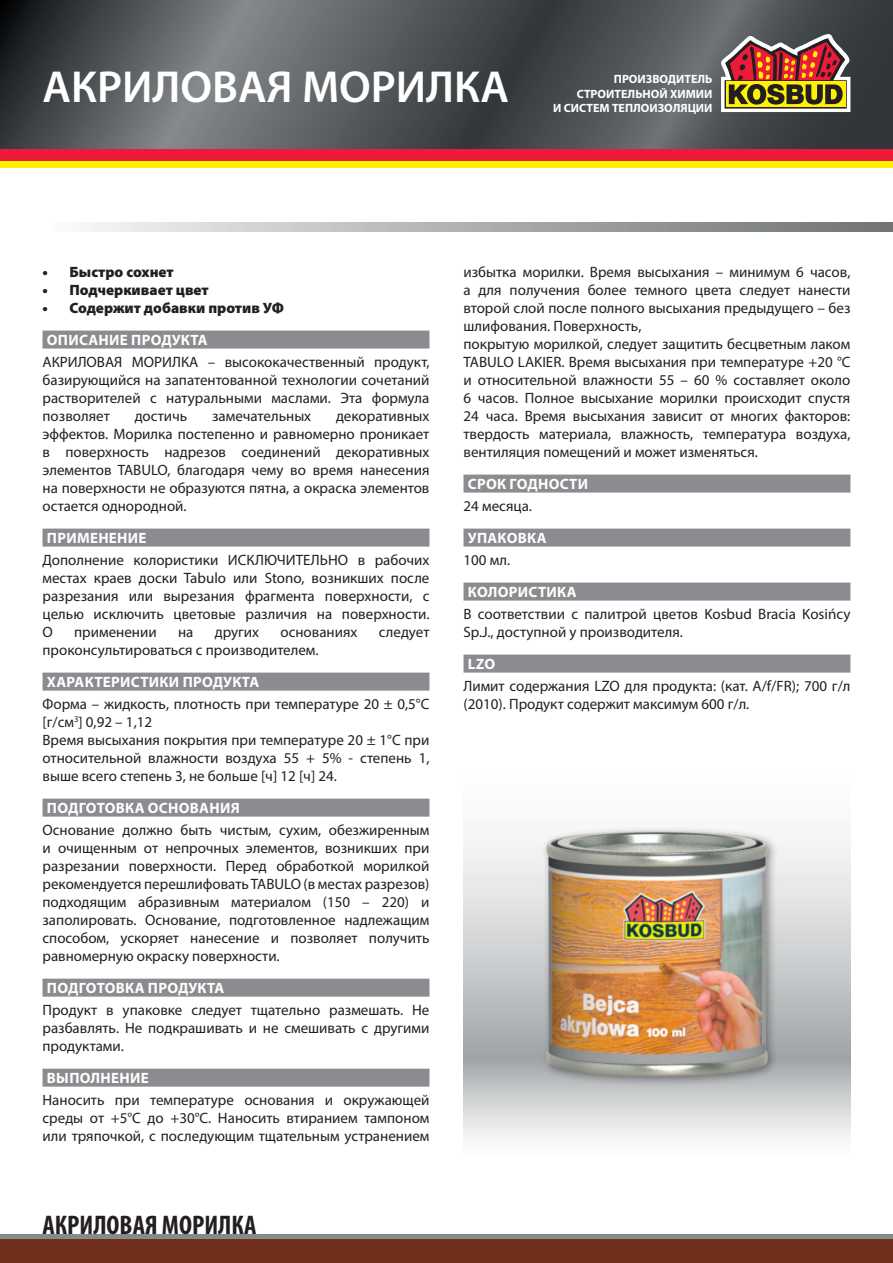
<style>
.page{position:relative;width:893px;height:1263px;background:#fff}
.page>*{position:absolute;margin:0;border:0;box-sizing:border-box;transform-origin:0 0}
.t1{font:600 45px "Myriad Pro";color:#fff}
.t2{font:700 condensed 27px "Myriad Pro";color:#231f20}
.t3{font:15px/18px "Myriad Pro";color:#231f20;text-align:justify}
.t4{font:700 15px "Myriad Pro";letter-spacing:.02em;color:#fff}
.t5{font:900 15px "Myriad Pro";color:#231f20}
.t6{font:700 12px/14.4px "Myriad Pro";color:#fff;text-align:right}
</style>
<div class="page">
<div style="left:0;top:1237px;width:893px;height:26px;background:#70311c"></div>
<hr style="left:0;top:1234px;width:893px;height:4px;background:#868a8c">
<svg style="left:463px;top:836px;width:387px;height:304px;background:#d1d3d4"></svg>
<div style="left:541px;top:826px;width:238px;height:262px;background:#231f20;opacity:.5"></div>
<img style="left:546px;top:831px;width:222px;height:245px">
<svg style="left:90px;top:223px;width:803px;height:8px;background:#acafb0"></svg>
<svg style="left:0;top:0;width:893px;height:149px;background:#515658"></svg>
<svg style="left:717px;top:31px;width:136px;height:83px;background:#966c4a"></svg>
<div style="left:0;top:149px;width:893px;height:13px;background:#ed1a3a"></div>
<div style="left:0;top:162px;width:893px;height:6px;background:#fff101"></div>
<div style="left:43px;top:331px;width:386px;height:18px;background:#8a8c8f"></div>
<div style="left:43px;top:529px;width:386px;height:18px;background:#8a8c8f"></div>
<div style="left:43px;top:673px;width:386px;height:18px;background:#8a8c8f"></div>
<div style="left:43px;top:799px;width:386px;height:18px;background:#8a8c8f"></div>
<div style="left:43px;top:979px;width:386px;height:18px;background:#8a8c8f"></div>
<div style="left:43px;top:1069px;width:386px;height:18px;background:#8a8c8f"></div>
<div style="left:463px;top:475px;width:387px;height:18px;background:#8a8c8f"></div>
<div style="left:463px;top:529px;width:387px;height:18px;background:#8a8c8f"></div>
<div style="left:463px;top:583px;width:387px;height:18px;background:#8a8c8f"></div>
<div style="left:463px;top:655px;width:387px;height:18px;background:#8a8c8f"></div>
<h1 class="t1" style="left:43px;top:62px;width:468px">АКРИЛОВАЯ МОРИЛКА</h1>
<p class="t6" style="left:553px;top:72px;width:161px">ПРОИЗВОДИТЕЛЬ<br>СТРОИТЕЛЬНОЙ ХИМИИ<br>И СИСТЕМ ТЕПЛОИЗОЛЯЦИИ</p>
<p class="t5" style="left:43px;top:263px;width:133px">• Быстро сохнет</p>
<p class="t5" style="left:43px;top:281px;width:168px">• Подчеркивает цвет</p>
<p class="t5" style="left:43px;top:299px;width:243px">• Содержит добавки против УФ</p>
<p class="t4" style="left:47px;top:332px;width:162px">ОПИСАНИЕ ПРОДУКТА</p>
<p class="t3" style="left:43px;top:352px;width:388px">АКРИЛОВАЯ МОРИЛКА – высококачественный продукт, базирующийся на запатентованной технологии сочетаний растворителей с натуральными маслами. Эта формула позволяет</p>
<p class="t3" style="left:43px;top:406px;width:388px;text-indent:294px">декоративных эффектов. Морилка постепенно и равномерно проникает в поверхность надрезов соединений декоративных элементов TABULO, благодаря чему во время нанесения на поверхности не образуются пятна, а окраска элементов остается однородной.</p>
<p class="t4" style="left:47px;top:530px;width:101px">ПРИМЕНЕНИЕ</p>
<p class="t3" style="left:43px;top:550px;width:388px">Дополнение колористики ИСКЛЮЧИТЕЛЬНО в рабочих местах краев доски Tabulo или Stono, возникших после разрезания или вырезания фрагмента поверхности, с целью исключить цветовые различия на поверхности.<br>О</p>
<p class="t3" style="left:135px;top:406px;width:54px">достичь</p>
<p class="t3" style="left:212px;top:406px;width:101px">замечательных</p>
<p class="t3" style="left:74px;top:622px;width:84px">применении</p>
<p class="t3" style="left:178px;top:622px;width:17px">на</p>
<p class="t3" style="left:215px;top:622px;width:46px">других</p>
<p class="t3" style="left:280px;top:622px;width:79px">основаниях</p>
<p class="t3" style="left:379px;top:622px;width:52px">следует</p>
<p class="t3" style="left:43px;top:640px;width:278px">проконсультироваться с производителем.</p>
<p class="t4" style="left:47px;top:674px;width:214px">ХАРАКТЕРИСТИКИ ПРОДУКТА</p>
<p class="t3" style="left:43px;top:694px;width:388px;text-align:left">Форма – жидкость, плотность при температуре 20 ± 0,5°C [г/см<sup>3</sup>] 0,92 – 1,12<br>Время высыхания покрытия при температуре 20 ± 1°C при относительной влажности воздуха 55 + 5% - степень 1, выше всего степень 3, не больше [ч] 12 [ч] 24.</p>
<p class="t4" style="left:47px;top:800px;width:194px">ПОДГОТОВКА ОСНОВАНИЯ</p>
<p class="t3" style="left:43px;top:820px;width:388px">Основание должно быть чистым, сухим, обезжиренным и очищенным от непрочных элементов, возникших при разрезании поверхности. Перед обработкой морилкой рекомендуется перешлифовать TABULO (в местах разрезов) подходящим абразивным материалом (150 – 220) и заполировать. Основание, подготовленное надлежащим способом, ускоряет нанесение и позволяет получить равномерную окраску поверхности.</p>
<p class="t4" style="left:47px;top:980px;width:179px">ПОДГОТОВКА ПРОДУКТА</p>
<p class="t3" style="left:43px;top:1000px;width:388px">Продукт в упаковке следует тщательно размешать. Не разбавлять. Не подкрашивать и не смешивать с другими продуктами.</p>
<p class="t4" style="left:47px;top:1070px;width:103px">ВЫПОЛНЕНИЕ</p>
<p class="t3" style="left:43px;top:1090px;width:388px">Наносить при температуре основания и окружающей среды от +5°C до +30°С. Наносить втиранием тампоном или тряпочкой, с последующим тщательным устранением</p>
<h2 class="t2" style="left:43px;top:1210px;width:215px">АКРИЛОВАЯ МОРИЛКА</h2>
<p class="t3" style="left:463px;top:262px;width:388px;text-align:left">избытка морилки. Время высыхания – минимум 6 часов, а для получения более темного цвета следует нанести второй слой после полного высыхания предыдущего – без шлифования. Поверхность,<br>покрытую морилкой, следует защитить бесцветным лаком TABULO LAKIER. Время высыхания при температуре +20 °С и относительной влажности 55 – 60 % составляет около 6 часов. Полное высыхание морилки происходит спустя 24 часа. Время высыхания зависит от многих факторов: твердость материала, влажность, температура воздуха, вентиляция помещений и может изменяться.</p>
<p class="t4" style="left:468px;top:476px;width:122px">СРОК ГОДНОСТИ</p>
<p class="t3" style="left:463px;top:496px;width:70px">24 месяца.</p>
<p class="t4" style="left:468px;top:530px;width:80px">УПАКОВКА</p>
<p class="t3" style="left:463px;top:550px;width:48px">100 мл.</p>
<p class="t4" style="left:468px;top:584px;width:110px">КОЛОРИСТИКА</p>
<p class="t3" style="left:463px;top:604px;width:388px">В соответствии с палитрой цветов Kosbud Bracia Kosińcy<br>Sp.J., доступной у производителя.</p>
<p class="t4" style="left:468px;top:656px;width:29px">LZO</p>
<p class="t3" style="left:463px;top:676px;width:388px">Лимит содержания LZO для продукта: (кат. A/f/FR); 700 г/л (2010). Продукт содержит максимум 600 г/л.</p>
</div>
